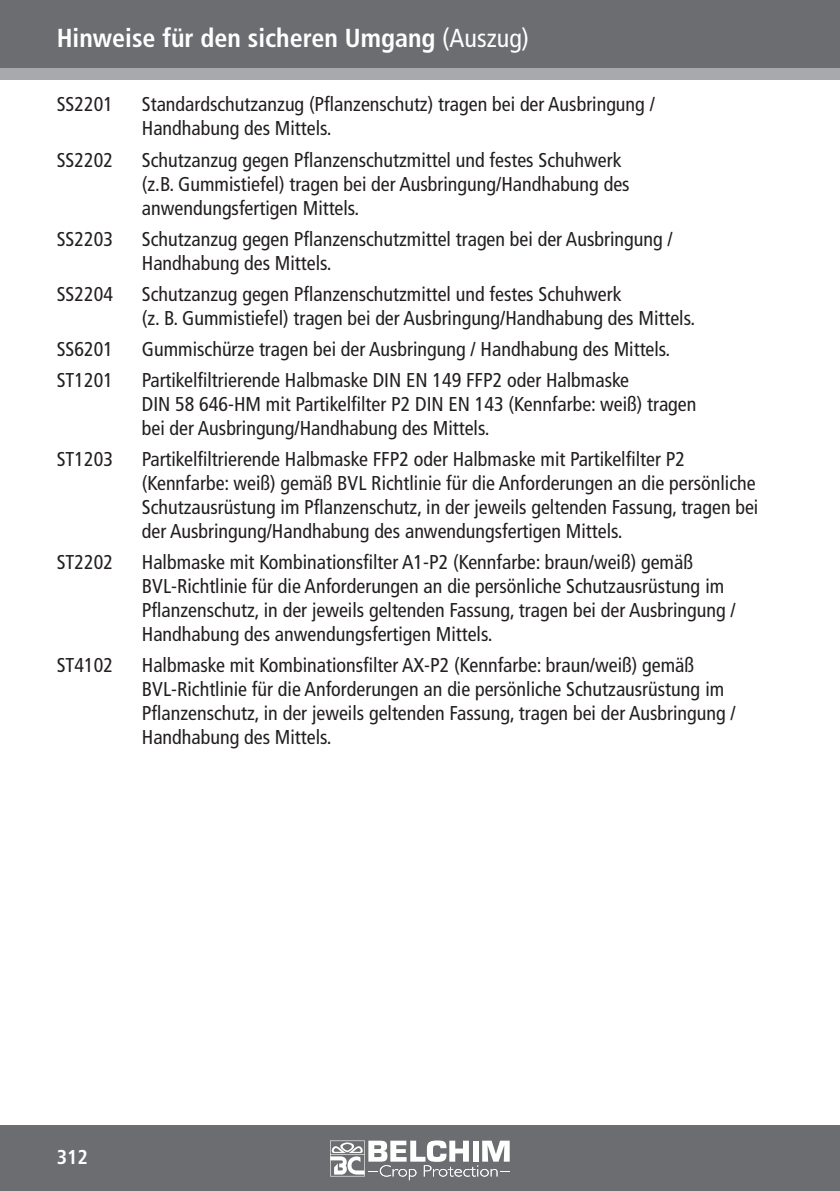
<style>
.page{position:relative;width:840px;height:1191px;background:#fff}
.page>*{position:absolute;margin:0;border:0;box-sizing:border-box;transform-origin:0 0}
.t1{font:700 condensed 26px "Frutiger";color:#fff}
.t2{font:condensed 20px/24px "Frutiger";color:#231f20}
.t3{font:700 condensed 20px "Frutiger";color:#fff}
.s1{font-weight:400}
</style>
<div class="page">
<div style="left:0;top:0;width:839px;height:68px;background:#6c6d70"></div>
<div style="left:0;top:68px;width:839px;height:11px;background:#a8a9ad"></div>
<div style="left:0;top:1125px;width:839px;height:66px;background:#6c6d70"></div>
<svg style="left:330px;top:1140px;width:179px;height:40px"></svg>
<h1 class="t1" style="left:57px;top:23px;width:473px">Hinweise für den sicheren Umgang <span class="s1">(Auszug)</span></h1>
<p class="t2" style="left:57px;top:93px;width:58px">SS2201</p>
<p class="t2" style="left:142px;top:93px;width:514px">Standardschutzanzug (Pflanzenschutz) tragen bei der Ausbringung /<br>Handhabung des Mittels.</p>
<p class="t2" style="left:57px;top:148px;width:58px">SS2202</p>
<p class="t2" style="left:142px;top:148px;width:489px">Schutzanzug gegen Pflanzenschutzmittel und festes Schuhwerk (z.B. Gummistiefel) tragen bei der Ausbringung/Handhabung des anwendungsfertigen Mittels.</p>
<p class="t2" style="left:57px;top:227px;width:58px">SS2203</p>
<p class="t2" style="left:142px;top:227px;width:532px">Schutzanzug gegen Pflanzenschutzmittel tragen bei der Ausbringung /<br>Handhabung des Mittels.</p>
<p class="t2" style="left:57px;top:282px;width:58px">SS2204</p>
<p class="t2" style="left:142px;top:282px;width:554px">Schutzanzug gegen Pflanzenschutzmittel und festes Schuhwerk<br>(z. B. Gummistiefel) tragen bei der Ausbringung/Handhabung des Mittels.</p>
<p class="t2" style="left:57px;top:337px;width:58px">SS6201</p>
<p class="t2" style="left:142px;top:337px;width:529px">Gummischürze tragen bei der Ausbringung / Handhabung des Mittels.</p>
<p class="t2" style="left:57px;top:368px;width:58px">ST1201</p>
<p class="t2" style="left:142px;top:368px;width:555px">Partikelfiltrierende Halbmaske DIN EN 149 FFP2 oder Halbmaske<br>DIN 58 646-HM mit Partikelfilter P2 DIN EN 143 (Kennfarbe: weiß) tragen bei der Ausbringung/Handhabung des Mittels.</p>
<p class="t2" style="left:57px;top:447px;width:58px">ST1203</p>
<p class="t2" style="left:142px;top:447px;width:617px">Partikelfiltrierende Halbmaske FFP2 oder Halbmaske mit Partikelfilter P2 (Kennfarbe: weiß) gemäß BVL Richtlinie für die Anforderungen an die persönliche Schutzausrüstung im Pflanzenschutz, in der jeweils geltenden Fassung, tragen bei der Ausbringung/Handhabung des anwendungsfertigen Mittels.</p>
<p class="t2" style="left:57px;top:550px;width:58px">ST2202</p>
<p class="t2" style="left:142px;top:550px;width:595px">Halbmaske mit Kombinationsfilter A1-P2 (Kennfarbe: braun/weiß) gemäß BVL-Richtlinie für die Anforderungen an die persönliche Schutzausrüstung im Pflanzenschutz, in der jeweils geltenden Fassung, tragen bei der Ausbringung / Handhabung des anwendungsfertigen Mittels.</p>
<p class="t2" style="left:57px;top:653px;width:58px">ST4102</p>
<p class="t2" style="left:142px;top:653px;width:595px">Halbmaske mit Kombinationsfilter AX-P2 (Kennfarbe: braun/weiß) gemäß BVL-Richtlinie für die Anforderungen an die persönliche Schutzausrüstung im Pflanzenschutz, in der jeweils geltenden Fassung, tragen bei der Ausbringung / Handhabung des Mittels.</p>
<p class="t3" style="left:57px;top:1145px;width:33px">312</p>
</div>
